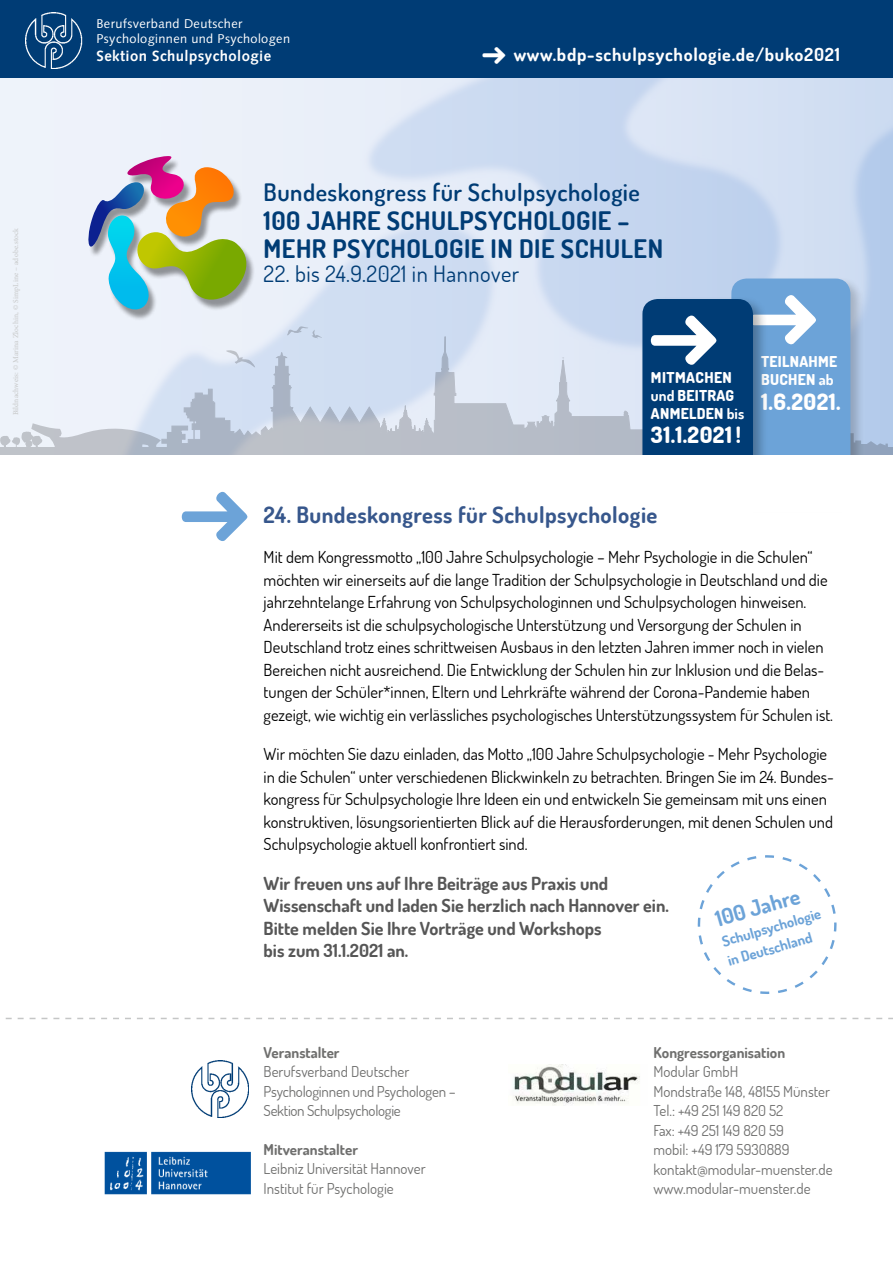
<style>
.page{position:relative;width:893px;height:1263px;background:#fff}
.page>*{position:absolute;margin:0;border:0;box-sizing:border-box;transform-origin:0 0}
.t1{font:700 25.5px/28.5px "Dosis";letter-spacing:.02em;color:#003c75}
.t2{font:600 24px "Dosis";letter-spacing:.02em;color:#003c75}
.Text_bold_ohne{font:700 22.5px "Dosis";letter-spacing:.02em;color:#37578c}
.t3{font:22.5px "Dosis";letter-spacing:.02em;color:#003c75}
.Text_bold{font:800 22.5px "Dosis";letter-spacing:.02em;color:#fff}
.Text_bold-2{font:700 21.75px "Dosis";color:#6ca3d8}
.Text_bold_ohne-2{font:700 18px/22.5px "Dosis";color:#565656}
.t4{font:700 18px "Dosis";letter-spacing:.04em;color:#fff}
.Text{font:16.5px/22.5px "Dosis";color:#000}
.Text-2{font:15px/19.5px "Dosis";color:#6f6f6e}
.Text_bold-3{font:800 15px/18px "Dosis";letter-spacing:.02em;color:#fff}
.Text_bold_ohne-3{font:700 15px "Dosis";color:#6f6f6e}
.t5{font:700 14.85px "Syntax LT";letter-spacing:.03em;color:#fff}
.Text_bold-4{font:700 14.55px/20.5px "Dosis";color:#6ca3d8}
.t6{font:12.75px/14.9px "Syntax LT";letter-spacing:.03em;color:#fff}
.t7{font:7.5px "Minion Pro";letter-spacing:.02em;color:#c5c6c6}
.s1{font-size:36px}
.s2{font-weight:700}
</style>
<div class="page">
<svg style="left:0;top:77px;width:893px;height:79px;background:#d9e3f3"></svg>
<div style="left:0;top:0;width:893px;height:77px;background:#003c75"></div>
<img style="left:26px;top:12px;width:56px;height:57px">
<svg style="left:0;top:156px;width:893px;height:299px;background:#bdcdde"></svg>
<svg style="left:5px;top:1017px;width:888px;height:3px"></svg>
<svg style="left:182px;top:492px;width:65px;height:49px"></svg>
<svg style="left:697px;top:855px;width:140px;height:139px"></svg>
<img style="left:191px;top:1060px;width:58px;height:58px">
<img style="left:104px;top:1151px;width:147px;height:44px">
<img style="left:513px;top:1064px;width:127px;height:42px">
<p class="t7" style="left:11px;top:415px;width:189px;rotate:-90deg">Bildnachweis: © Marina Zlochin, © SimpLine – adobe.stock</p>
<p class="t6" style="left:96px;top:16px;width:195px">Berufsverband Deutscher<br>Psychologinnen und Psychologen</p>
<p class="t5" style="left:96px;top:47px;width:176px">Sektion Schulpsychologie</p>
<p class="t4" style="left:480px;top:43px;width:361px"><span class="s1">→</span> www.bdp-schulpsychologie.de/buko2021</p>
<p class="t2" style="left:264px;top:177px;width:378px">Bundeskongress für Schulpsychologie</p>
<p class="t1" style="left:264px;top:205px;width:401px">100 JAHRE SCHULPSYCHOLOGIE –<br>MEHR PSYCHOLOGIE IN DIE SCHULEN</p>
<p class="t3" style="left:264px;top:259px;width:257px">22. bis 24.9.2021 in Hannover</p>
<p class="Text_bold-3" style="left:651px;top:368px;width:95px">MITMACHEN <span class="s2">und</span> BEITRAG<br>ANMELDEN <span class="s2">bis</span></p>
<p class="Text_bold" style="left:651px;top:420px;width:91px">31.1.2021 !</p>
<p class="Text_bold-3" style="left:761px;top:352px;width:78px">TEILNAHME<br>BUCHEN <span class="s2">ab</span></p>
<p class="Text_bold" style="left:761px;top:388px;width:81px">1.6.2021.</p>
<p class="Text_bold_ohne" style="left:264px;top:501px;width:395px">24. Bundeskongress für Schulpsychologie</p>
<p class="Text" style="left:264px;top:545px;width:571px">Mit dem Kongressmotto „100 Jahre Schulpsychologie – Mehr Psychologie in die Schulen“ möchten wir einerseits auf die lange Tradition der Schulpsychologie in Deutschland und die jahrzehntelange Erfahrung von Schulpsychologinnen und Schulpsychologen hinweisen.<br>Andererseits ist die schulpsychologische Unterstützung und Versorgung der Schulen in Deutschland trotz eines schrittweisen Ausbaus in den letzten Jahren immer noch in vielen Bereichen nicht ausreichend. Die Entwicklung der Schulen hin zur Inklusion und die Belas&shy;tungen der Schüler*innen, Eltern und Lehrkräfte während der Corona-Pandemie haben gezeigt, wie wichtig ein verlässliches psychologisches Unterstützungssystem für Schulen ist.</p>
<p class="Text" style="left:264px;top:742px;width:572px">Wir möchten Sie dazu einladen, das Motto „100 Jahre Schulpsychologie - Mehr Psychologie in die Schulen“ unter verschiedenen Blickwinkeln zu betrachten. Bringen Sie im 24. Bundes&shy;kongress für Schulpsychologie Ihre Ideen ein und entwickeln Sie gemeinsam mit uns einen konstruktiven, lösungsorientierten Blick auf die Herausforderungen, mit denen Schulen und Schulpsychologie aktuell konfrontiert sind.</p>
<p class="Text_bold_ohne-2" style="left:264px;top:871px;width:407px">Wir freuen uns auf Ihre Beiträge aus Praxis und Wissenschaft und laden Sie herzlich nach Hannover ein.<br>Bitte melden Sie Ihre Vorträge und Workshops<br>bis zum 31.1.2021 an.</p>
<p class="Text_bold-2" style="left:712px;top:906px;width:88px;rotate:-16deg">100 Jahre</p>
<p class="Text_bold-4" style="left:719px;top:931px;width:104px;rotate:-16deg">Schulpsychologie in Deutschland</p>
<p class="Text_bold_ohne-3" style="left:264px;top:1042px;width:77px">Veranstalter</p>
<p class="Text-2" style="left:264px;top:1061px;width:194px">Berufsverband Deutscher<br>Psychologinnen und Psychologen –<br>Sektion Schulpsychologie</p>
<p class="Text_bold_ohne-3" style="left:264px;top:1139px;width:96px">Mitveranstalter</p>
<p class="Text-2" style="left:264px;top:1159px;width:164px">Leibniz Universität Hannover<br>Institut für Psychologie</p>
<p class="Text_bold_ohne-3" style="left:654px;top:1042px;width:133px">Kongressorganisation</p>
<p class="Text-2" style="left:654px;top:1061px;width:181px">Modular GmbH<br>Mondstraße 148, 48155 Münster<br>Tel.: +49 251 149 820 52<br>Fax: +49 251 149 820 59<br>mobil: +49 179 5930889 kontakt@modular-muenster.de www.modular-muenster.de</p>
</div>
